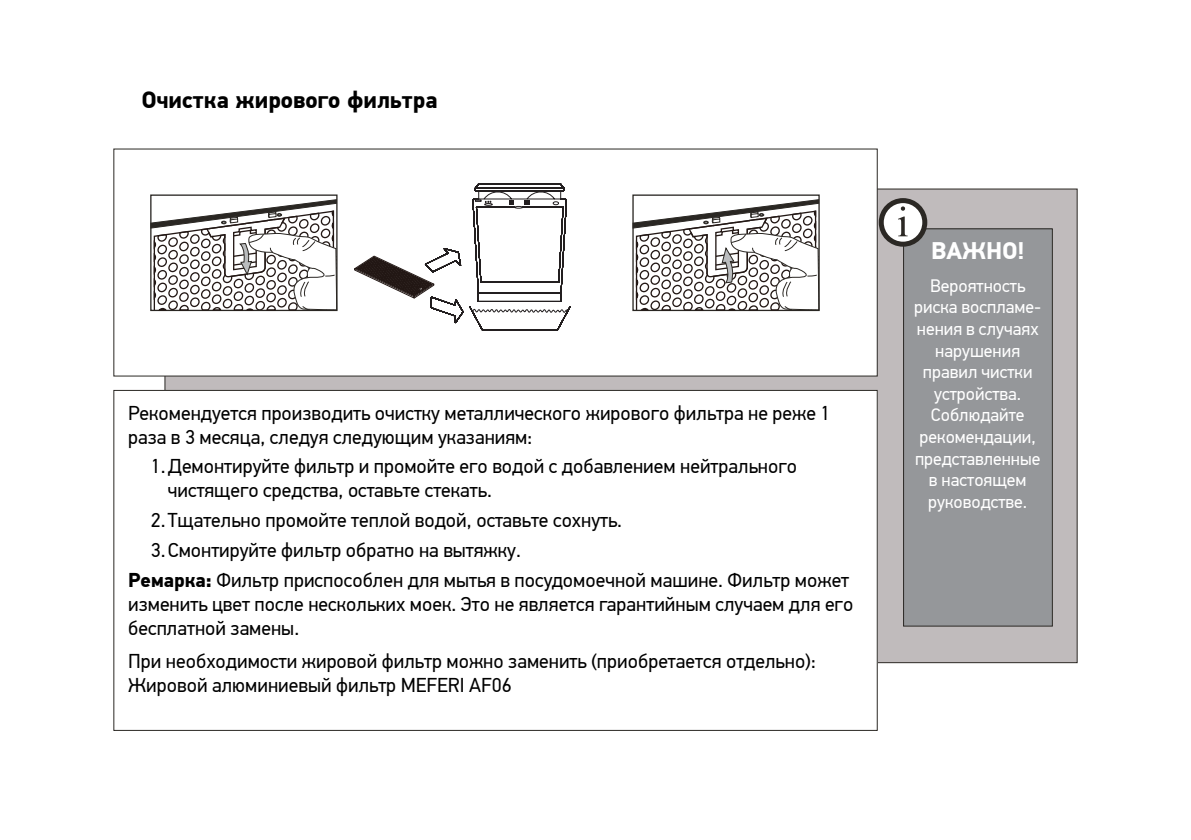
<style>
.page{position:relative;width:1191px;height:840px;background:#fff}
.page>*{position:absolute;margin:0;border:0;box-sizing:border-box;transform-origin:0 0}
.t1{font:700 24px "PF Din Text Pro";color:#fff}
.t2{font:700 23.6px "PF Din Text Pro";color:#000}
.t3{font:20px/24px "PF Din Text Pro";color:#000}
.t4{font:18px/21.6px "PF Din Text Pro";color:#fff;text-align:center}
.s1{font-weight:700}
</style>
<div class="page">
<div style="left:164px;top:188px;width:913px;height:474px;background:#c0bbbc"></div>
<div style="left:903px;top:229px;width:149px;height:396px;background:#95979a"></div>
<div style="left:903px;top:228px;width:149px;height:398px;border:1px solid #2b2824"></div>
<div style="left:113px;top:148px;width:764px;height:228px;background:#fff"></div>
<svg style="left:881px;top:200px;width:43px;height:44px"></svg>
<div style="left:878px;top:198px;width:49px;height:48px;border:5px solid #2b2824;border-radius:50%"></div>
<svg style="left:898px;top:216px;width:9px;height:20px"></svg>
<svg style="left:900px;top:206px;width:5px;height:4px"></svg>
<div style="left:114px;top:390px;width:763px;height:340px;background:#fff"></div>
<svg style="left:150px;top:199px;width:188px;height:112px"></svg>
<svg style="left:632px;top:199px;width:188px;height:112px"></svg>
<svg style="left:354px;top:183px;width:217px;height:148px"></svg>
<p class="t2" style="left:142px;top:86px;width:297px">Очистка жирового фильтра</p>
<p class="t3" style="left:128px;top:401px;width:704px">Рекомендуется производить очистку металлического жирового фильтра не реже 1 раза в 3 месяца, следуя следующим указаниям:</p>
<p class="t3" style="left:168px;top:454px;width:630px;text-indent:-17px">1.Демонтируйте фильтр и промойте его водой с добавлением нейтрального чистящего средства, оставьте стекать.</p>
<p class="t3" style="left:151px;top:508px;width:473px">2.Тщательно промойте теплой водой, оставьте сохнуть.</p>
<p class="t3" style="left:151px;top:538px;width:371px">3.Смонтируйте фильтр обратно на вытяжку.</p>
<p class="t3" style="left:128px;top:568px;width:722px"><span class="s1">Ремарка:</span> Фильтр приспособлен для мытья в посудомоечной машине. Фильтр может</p>
<p class="t3" style="left:128px;top:592px;width:726px">изменить цвет после нескольких моек. Это не является гарантийным случаем для его</p>
<p class="t3" style="left:128px;top:648px;width:689px">При необходимости жировой фильтр можно заменить (приобретается отдельно):<br>Жировой алюминиевый фильтр MEFERI AF06</p>
<p class="t3" style="left:128px;top:616px;width:172px">бесплатной замены.</p>
<p class="t1" style="left:931px;top:236px;width:95px">ВАЖНО!</p>
<p class="t4" style="left:914px;top:275px;width:129px">Вероятность риска воспламе&shy;нения в случаях нарушения правил чистки устройства.<br>Соблюдайте рекомендации, представленные в настоящем руководстве.</p>
</div>
